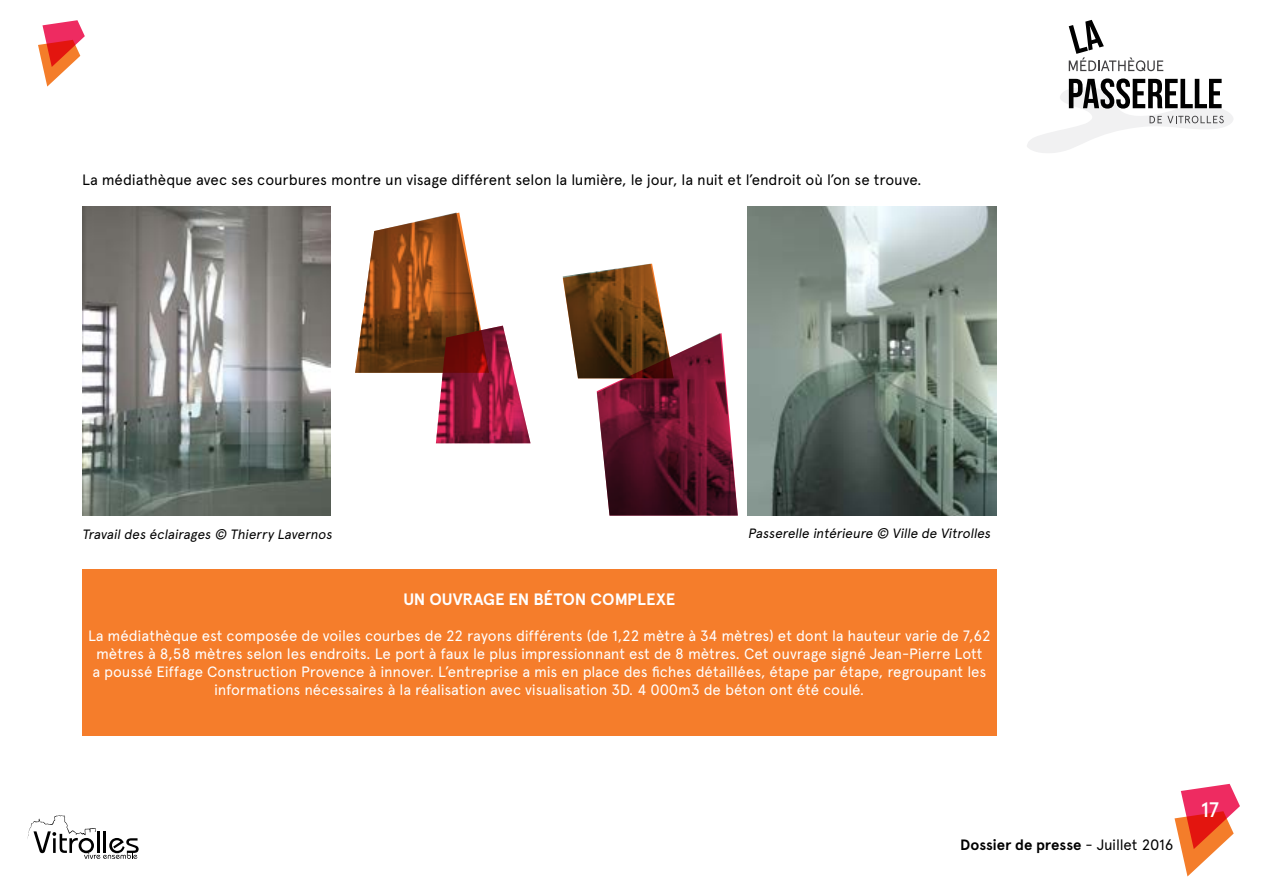
<style>
.page{position:relative;width:1263px;height:893px;background:#fff}
.page>*{position:absolute;margin:0;border:0;box-sizing:border-box;transform-origin:0 0}
.t1{font:500 21px "Apercu";color:#fff}
.t2{font:700 16.5px "Apercu";letter-spacing:-.005em;color:#fff}
.t3{font:15px/18px "Apercu";letter-spacing:-.005em;color:#fff;text-align:center}
.t4{font:15px "Apercu";letter-spacing:-.005em;color:#000}
.t5{font:700 15px "Apercu";letter-spacing:-.005em;color:#000}
.t6{font:italic 13.5px "Apercu";color:#000}
.s1{font-weight:400}
</style>
<div class="page">
<svg style="left:27px;top:815px;width:112px;height:44px"></svg>
<svg style="left:38px;top:20px;width:47px;height:67px"></svg>
<svg style="left:1174px;top:784px;width:66px;height:92px"></svg>
<svg style="left:1069px;top:20px;width:94px;height:51px"></svg>
<svg style="left:1027px;top:78px;width:206px;height:75px"></svg>
<div style="left:82px;top:569px;width:914px;height:167px;background:#f57d2b"></div>
<img style="left:82px;top:206px;width:249px;height:310px">
<img style="left:748px;top:206px;width:248px;height:310px">
<svg style="left:355px;top:213px;width:175px;height:230px"></svg>
<svg style="left:563px;top:264px;width:175px;height:252px"></svg>
<p class="t4" style="left:82px;top:171px;width:841px">La médiathèque avec ses courbures montre un visage différent selon la lumière, le jour, la nuit et l’endroit où l’on se trouve.</p>
<p class="t6" style="left:82px;top:526px;width:254px">Travail des éclairages © Thierry Lavernos</p>
<p class="t6" style="left:748px;top:525px;width:247px">Passerelle intérieure © Ville de Vitrolles</p>
<p class="t2" style="left:403px;top:589px;width:273px">UN OUVRAGE EN BÉTON COMPLEXE</p>
<p class="t3" style="left:88px;top:626px;width:904px">La médiathèque est composée de voiles courbes de 22 rayons différents (de 1,22 mètre à 34 mètres) et dont la hauteur varie de 7,62 mètres à 8,58 mètres selon les endroits. Le port à faux le plus impressionnant est de 8 mètres. Cet ouvrage signé Jean-Pierre Lott<br>a poussé Eiffage Construction Provence à innover. L’entreprise a mis en place des fiches détaillées, étape par étape, regroupant les informations nécessaires à la réalisation avec visualisation 3D. 4 000m3 de béton ont été coulé.</p>
<p class="t5" style="left:960px;top:835px;width:215px">DOSSIER DE PRESSE <span class="s1">- Juillet 2016</span></p>
<h1 class="t1" style="left:1201px;top:797px;width:20px">17</h1>
</div>
